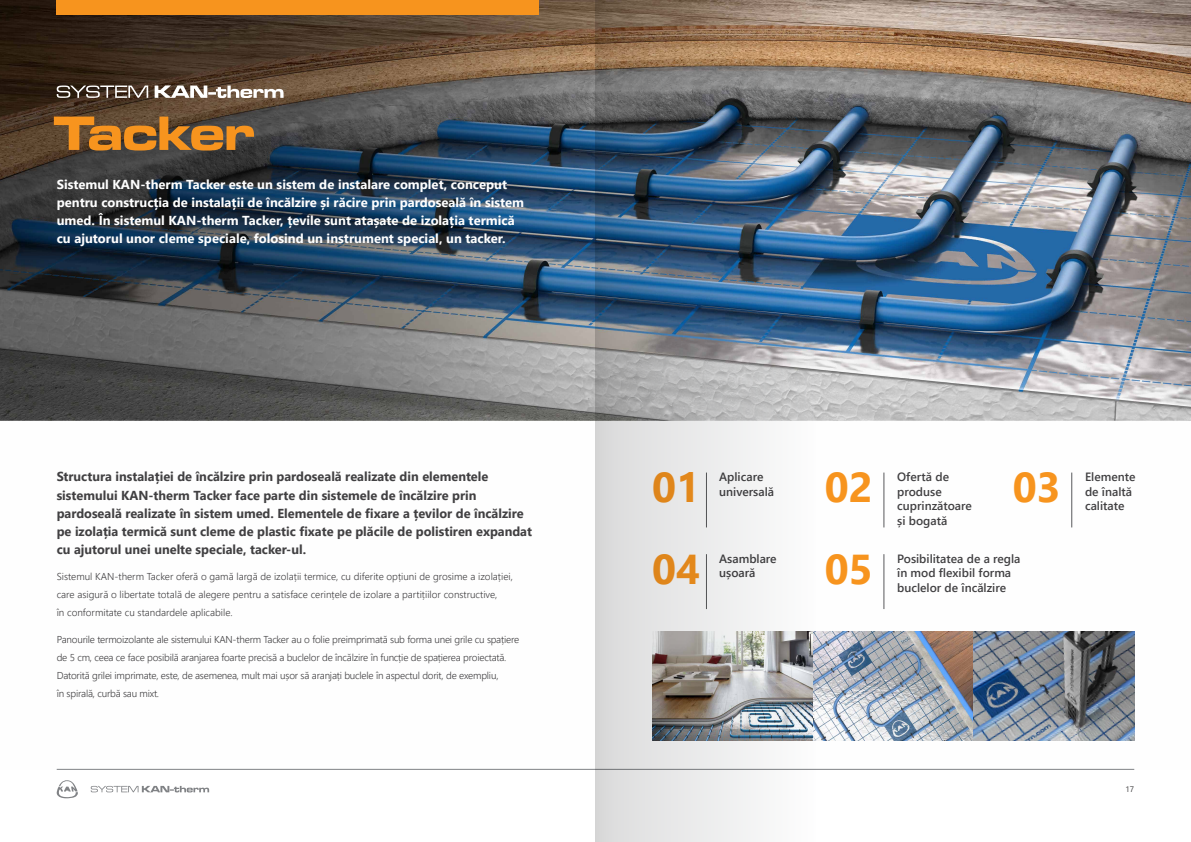
<style>
.page{position:relative;width:1191px;height:842px;background:#fff}
.page>*{position:absolute;margin:0;border:0;box-sizing:border-box;transform-origin:0 0}
.t1{font:50px "Microgramma D Bol Ext";letter-spacing:-.005em;color:#f7941e}
.t2{font:700 41.7px/81.6px "Segoe UI";color:#f7941e}
.t3{font:700 13px/18px "Segoe UI";color:#414042}
.t4{font:700 13px/18px "Segoe UI";color:#fff}
.t5{font:600 12px/14.4px "Segoe UI";color:#414042}
.t6{font:300 10px/18px "Segoe UI";letter-spacing:-.02em;color:#414042}
.t7{font:300 10px/18px "Segoe UI";color:#414042}
.t8{font:8px "Segoe UI";color:#414042}
</style>
<div class="page">
<svg style="left:57px;top:780px;width:21px;height:18px"></svg>
<svg style="left:91px;top:786px;width:118px;height:6px"></svg>
<img style="left:0;top:0;width:1191px;height:770px">
<hr style="left:57px;top:769px;width:1077px;height:1px;background:#808285">
<div style="left:57px;top:0;width:482px;height:14px;background:#f7941e"></div>
<svg style="left:57px;top:85px;width:226px;height:13px"></svg>
<hr style="left:883px;top:473px;width:1px;height:54px;background:#58595b">
<hr style="left:1071px;top:473px;width:1px;height:54px;background:#58595b">
<hr style="left:883px;top:554px;width:1px;height:55px;background:#58595b">
<img style="left:816px;top:632px;width:157px;height:108px">
<img style="left:973px;top:632px;width:161px;height:108px">
<img style="left:595px;top:0;width:221px;height:842px">
<h1 class="t1" style="left:54px;top:99px;width:202px">Tacker</h1>
<p class="t4" style="left:57px;top:174px;width:469px">Sistemul KAN‑therm Tacker este un sistem de instalare complet, conceput pentru construcția de instalații de încălzire și răcire prin pardoseală în sistem umed. În sistemul KAN-therm Tacker, țevile sunt atașate de izolația termică cu ajutorul unor cleme speciale, folosind un instrument special, un tacker.</p>
<p class="t3" style="left:57px;top:467px;width:477px">Structura instalației de încălzire prin pardoseală realizate din elementele sistemului KAN-therm Tacker face parte din sistemele de încălzire prin pardoseală realizate în sistem umed. Elementele de fixare a țevilor de încălzire pe izolația termică sunt cleme de plastic fixate pe plăcile de polistiren expandat cu ajutorul unei unelte speciale, tacker-ul.</p>
<p class="t7" style="left:57px;top:566px;width:458px">Sistemul KAN-therm Tacker oferă o gamă largă de izolații termice, cu diferite opțiuni de grosime a izolației, care asigură o libertate totală de alegere pentru a satisface cerințele de izolare a partițiilor constructive,<br>în conformitate cu standardele aplicabile.</p>
<p class="t6" style="left:57px;top:629px;width:464px">Panourile termoizolante ale sistemului KAN-therm Tacker au o folie preimprimată sub forma unei grile cu spațiere de 5 cm, ceea ce face posibilă aranjarea foarte precisă a buclelor de încălzire în funcție de spațierea proiectată.<br>Datorită grilei imprimate, este, de asemenea, mult mai ușor să aranjați buclele în aspectul dorit, de exempliu,<br>în spirală, curbă sau mixt.</p>
<p class="t5" style="left:897px;top:469px;width:76px">Ofertă de produse cuprinzătoare și bogată</p>
<p class="t5" style="left:1085px;top:469px;width:52px">Elemente de înaltă calitate</p>
<p class="t5" style="left:897px;top:550px;width:125px">Posibilitatea de a regla în mod flexibil forma buclelor de încălzire</p>
<p class="t5" style="left:719px;top:469px;width:56px">Aplicare universală</p>
<h2 class="t2" style="left:652px;top:443px;width:49px">01<br>04</h2>
<h2 class="t2" style="left:825px;top:443px;width:49px">02</h2>
<h2 class="t2" style="left:1012px;top:443px;width:49px">03</h2>
<p class="t5" style="left:719px;top:550px;width:59px">Asamblare ușoară</p>
<h2 class="t2" style="left:825px;top:525px;width:49px">05</h2>
<p class="t8" style="left:1125px;top:781px;width:10px">17</p>
</div>
